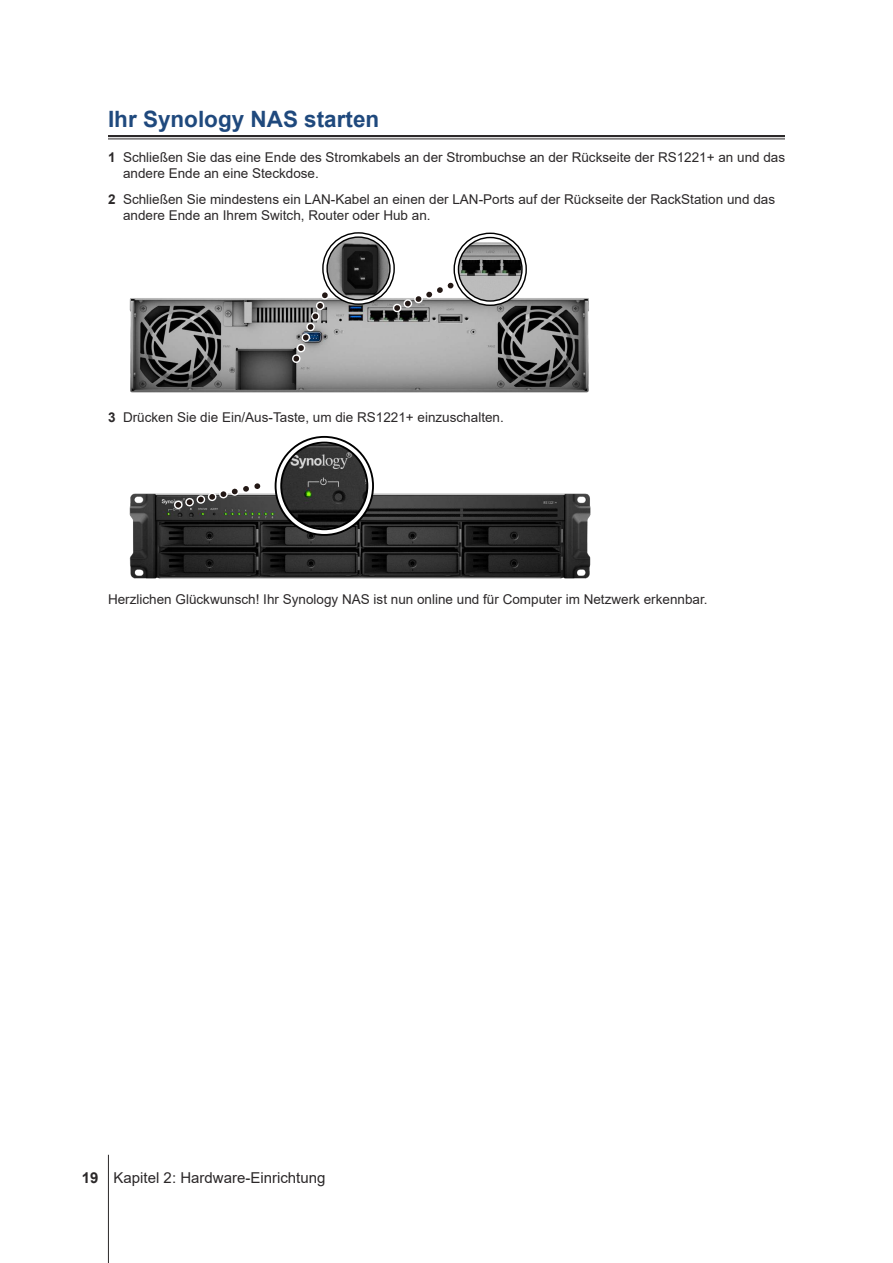
<style>
.page{position:relative;width:893px;height:1263px;background:#fff}
.page>*{position:absolute;margin:0;border:0;box-sizing:border-box;transform-origin:0 0}
.t1{font:700 22.5px "Arial";color:#1f497d}
.t2{font:15px "Arial";color:#2b2829}
.t3{font:13.5px/16.5px "Arial";color:#2b2829}
.s1{font-weight:700}
</style>
<div class="page">
<hr style="left:108px;top:1155px;width:1px;height:108px;background:#2b2829">
<hr style="left:108px;top:135px;width:677px;height:2px;background:#2b2829">
<hr style="left:108px;top:139px;width:677px;height:1px;background:#2b2829">
<img style="left:129px;top:298px;width:460px;height:95px">
<svg style="left:382px;top:275px;width:80px;height:46px"></svg>
<svg style="left:284px;top:292px;width:52px;height:81px;background:#979899"></svg>
<img style="left:325px;top:235px;width:67px;height:69px">
<div style="left:322px;top:232px;width:73px;height:73px;border:6px solid #000;border-radius:50%"></div>
<div style="left:324px;top:234px;width:69px;height:69px;border:3px solid #fff;border-radius:50%"></div>
<img style="left:456px;top:234px;width:67px;height:68px">
<div style="left:453px;top:233px;width:74px;height:73px;border:6px solid #000;border-radius:50%"></div>
<div style="left:455px;top:234px;width:70px;height:71px;border:3px solid #fff;border-radius:50%"></div>
<img style="left:129px;top:493px;width:462px;height:86px">
<svg style="left:168px;top:474px;width:110px;height:41px"></svg>
<img style="left:278px;top:435px;width:92px;height:93px;border-radius:46px">
<div style="left:275px;top:436px;width:99px;height:100px;border:8px solid #000;border-radius:50%"></div>
<div style="left:277px;top:438px;width:95px;height:96px;border:4px solid #fff;border-radius:50%"></div>
<h1 class="t1" style="left:108px;top:111px;width:273px">Ihr Synology NAS starten</h1>
<p class="t3" style="left:123px;top:150px;width:664px;text-indent:-15px"><span class="s1">1</span> Schließen Sie das eine Ende des Stromkabels an der Strombuchse an der Rückseite der RS1221+ an und das andere Ende an eine Steckdose.</p>
<p class="t3" style="left:123px;top:192px;width:654px;text-indent:-15px"><span class="s1">2</span> Schließen Sie mindestens ein LAN-Kabel an einen der LAN-Ports auf der Rückseite der RackStation und das andere Ende an Ihrem Switch, Router oder Hub an.</p>
<p class="t3" style="left:108px;top:411px;width:397px"><span class="s1">3</span> Drücken Sie die Ein/Aus-Taste, um die RS1221+ einzuschalten.</p>
<p class="t3" style="left:108px;top:593px;width:601px">Herzlichen Glückwunsch! Ihr Synology NAS ist nun online und für Computer im Netzwerk erkennbar.</p>
<p class="t2" style="left:82px;top:1172px;width:245px"><span class="s1">19</span> Kapitel 2: Hardware-Einrichtung</p>
</div>
